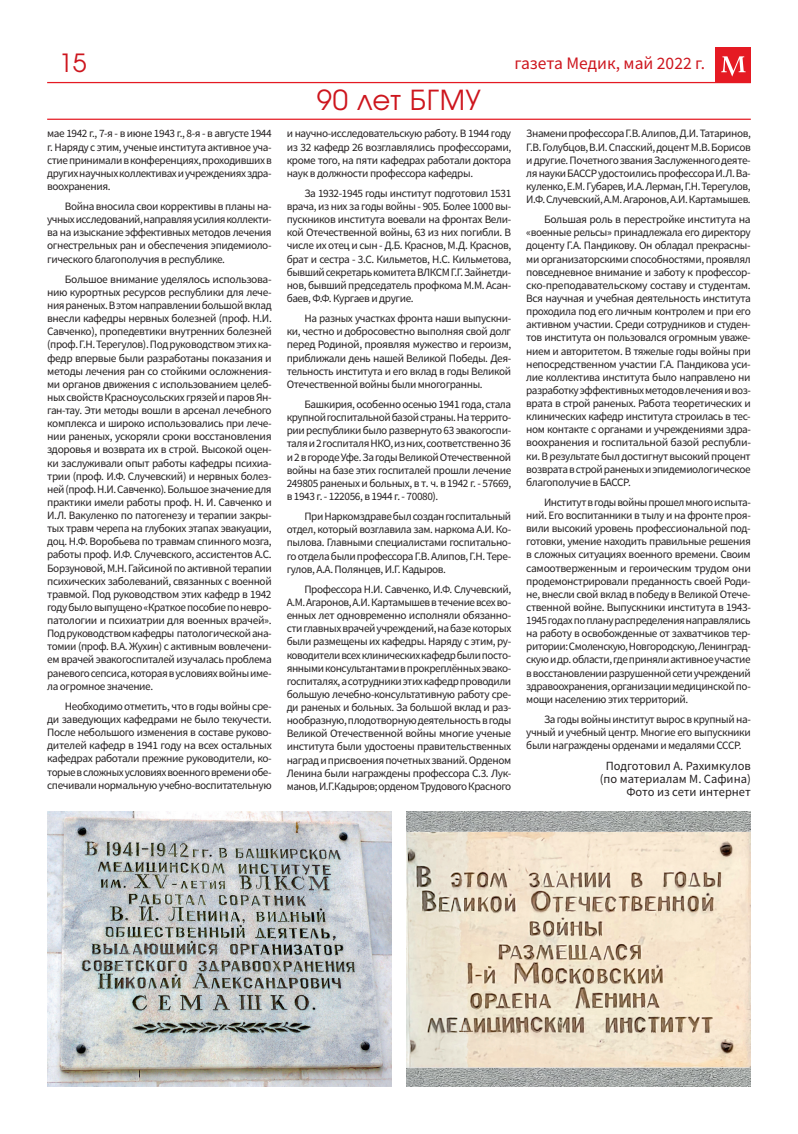
<style>
.page{position:relative;width:798px;height:1134px;background:#fff}
.page>*{position:absolute;margin:0;border:0;box-sizing:border-box;transform-origin:0 0}
.t1{font:27.5px "Evolventa";letter-spacing:.025em;color:#cd151d}
.t2{font:25px "Evolventa";color:#cd151d}
.t3{font:17.5px "Source Sans Pro";color:#cd151d}
.t4{font:12.5px/13.1px "Source Sans Pro";color:#231f20;text-align:right}
.t5{font:11.25px/13.1px "Source Sans Pro";letter-spacing:-.035em;color:#231f20;text-align:justify}
</style>
<div class="page">
<div style="left:715px;top:47px;width:35px;height:36px;background:#e51a23"></div>
<svg style="left:721px;top:56px;width:24px;height:21px"></svg>
<hr style="left:47px;top:82px;width:703px;height:1px;background:#e51a23">
<hr style="left:47px;top:119px;width:703px;height:1px;background:#e51a23">
<img style="left:47px;top:811px;width:345px;height:276px">
<img style="left:406px;top:811px;width:344px;height:276px">
<h2 class="t2" style="left:59px;top:48px;width:29px">15</h2>
<p class="t5" style="left:47px;top:127px;width:226px">мае 1942 г., 7-я - в июне 1943 г., 8-я - в августе 1944 г. Наряду с этим, ученые института активное уча&shy;стие принимали в конференциях, проходивших в других научных коллективах и учреждениях здра&shy;воохранения.</p>
<p class="t5" style="left:47px;top:200px;width:226px;text-indent:18px">Война вносила свои коррективы в планы на&shy;учных исследований, направляя усилия коллекти&shy;ва на изыскание эффективных методов лечения огнестрельных ран и обеспечения эпидемиоло&shy;гического благополучия в республике.</p>
<p class="t5" style="left:47px;top:272px;width:226px;text-indent:18px">Большое внимание уделялось использова&shy;нию курортных ресурсов республики для лече&shy;ния раненых. В этом направлении большой вклад внесли кафедры нервных болезней (проф. Н.И.<br>Савченко), пропедевтики внутренних болезней (проф. Г.Н. Терегулов). Под руководством этих ка&shy;федр впервые были разработаны показания и методы лечения ран со стойкими осложнения&shy;ми органов движения с использованием целеб&shy;ных свойств Красноусольских грязей и паров Ян&shy;ган-тау. Эти методы вошли в арсенал лечебного комплекса и широко использовались при лече&shy;нии раненых, ускоряли сроки восстановления здоровья и возврата их в строй. Высокой оцен&shy;ки заслуживали опыт работы кафедры психиа&shy;трии (проф. И.Ф. Случевский) и нервных болез&shy;ней (проф. Н.И. Савченко). Большое значение для практики имели работы проф. Н. И. Савченко и И.Л. Вакуленко по патогенезу и терапии закры&shy;тых травм черепа на глубоких этапах эвакуации, доц. Н.Ф. Воробьева по травмам спинного мозга, работы проф. И.Ф. Случевского, ассистентов А.С.<br>Борзуновой, М.Н. Гайсиной по активной терапии психических заболеваний, связанных с военной травмой. Под руководством этих кафедр в 1942 году было выпущено «Краткое пособие по невро&shy;патологии и психиатрии для военных врачей».<br>Под руководством кафедры патологической ана&shy;томии (проф. В.А. Жухин) с активным вовлечени&shy;ем врачей эвакогоспиталей изучалась проблема раневого сепсиса, которая в условиях войны име&shy;ла огромное значение.</p>
<p class="t5" style="left:47px;top:700px;width:226px;text-indent:18px">Необходимо отметить, что в годы войны сре&shy;ди заведующих кафедрами не было текучести.<br>После небольшого изменения в составе руково&shy;дителей кафедр в 1941 году на всех остальных кафедрах работали прежние руководители, ко&shy;торые в сложных условиях военного времени обе&shy;спечивали нормальную учебно-воспитательную</p>
<h1 class="t1" style="left:317px;top:83px;width:166px">90 лет БГМУ</h1>
<h3 class="t3" style="left:514px;top:52px;width:192px">газета Медик, май 2022 г.</h3>
<p class="t5" style="left:286px;top:127px;width:226px">и научно-исследовательскую работу. В 1944 году из 32 кафедр 26 возглавлялись профессорами, кроме того, на пяти кафедрах работали доктора наук в должности профессора кафедры.</p>
<p class="t5" style="left:286px;top:187px;width:226px;text-indent:18px">За 1932-1945 годы институт подготовил 1531 врача, из них за годы войны - 905. Более 1000 вы&shy;пускников института воевали на фронтах Вели&shy;кой Отечественной войны, 63 из них погибли. В числе их отец и сын - Д.Б. Краснов, М.Д. Краснов, брат и сестра - 3.С. Кильметов, Н.С. Кильметова, бывший секретарь комитета ВЛКСМ Г.Г. Зайнетди&shy;нов, бывший председатель профкома М.М. Асан&shy;баев, Ф.Ф. Кургаев и другие.</p>
<p class="t5" style="left:286px;top:312px;width:226px;text-indent:18px">На разных участках фронта наши выпускни&shy;ки, честно и добросовестно выполняя свой долг перед Родиной, проявляя мужество и героизм, приближали день нашей Великой Победы. Дея&shy;тельность института и его вклад в годы Великой Отечественной войны были многогранны.</p>
<p class="t5" style="left:286px;top:398px;width:226px;text-indent:18px">Башкирия, особенно осенью 1941 года, стала крупной госпитальной базой страны. На террито&shy;рии республики было развернуто 63 эвакогоспи&shy;таля и 2 госпиталя НКО, из них, соответственно 36 и 2 в городе Уфе. За годы Великой Отечественной войны на базе этих госпиталей прошли лечение 249805 раненых и больных, в т. ч. в 1942 г. - 57669, в 1943 г. - 122056, в 1944 г. - 70080).</p>
<p class="t5" style="left:286px;top:510px;width:226px;text-indent:18px">При Наркомздраве был создан госпитальный отдел, который возглавила зам. наркома А.И. Ко&shy;пылова. Главными специалистами госпитально&shy;го отдела были профессора Г.В. Алипов, Г.Н. Тере&shy;гулов, А.А. Полянцев, И.Г. Кадыров.</p>
<p class="t5" style="left:286px;top:582px;width:226px;text-indent:18px">Профессора Н.И. Савченко, И.Ф. Случевский, А.М. Агаронов, А.И. Картамышев в течение всех во&shy;енных лет одновременно исполняли обязанно&shy;сти главных врачей учреждений, на базе которых были размещены их кафедры. Наряду с этим, ру&shy;ководители всех клинических кафедр были посто&shy;янными консультантами в прокреплённых эвако&shy;госпиталях, а сотрудники этих кафедр проводили большую лечебно-консультативную работу сре&shy;ди раненых и больных. За большой вклад и раз&shy;нообразную, плодотворную деятельность в годы Великой Отечественной войны многие ученые института были удостоены правительственных наград и присвоения почетных званий. Орденом Ленина были награждены профессора С.3. Лук&shy;манов, И.Г.Кадыров; орденом Трудового Красного</p>
<p class="t5" style="left:526px;top:127px;width:226px">Знамени профессора Г.В. Алипов, Д.И. Татаринов, Г.В. Голубцов, В.И. Спасский, доцент М.В. Борисов и другие. Почетного звания Заслуженного деяте&shy;ля науки БАССР удостоились профессора И.Л. Ва&shy;куленко, Е.М. Губарев, И.А. Лерман, Г.Н. Терегулов, И.Ф. Случевский, А.М. Агаронов, А.И. Картамышев.</p>
<p class="t5" style="left:526px;top:213px;width:226px;text-indent:18px">Большая роль в перестройке института на «военные рельсы» принадлежала его директору доценту Г.А. Пандикову. Он обладал прекрасны&shy;ми организаторскими способностями, проявлял повседневное внимание и заботу к профессор&shy;ско-преподавательскому составу и студентам.<br>Вся научная и учебная деятельность института проходила под его личным контролем и при его активном участии. Среди сотрудников и студен&shy;тов института он пользовался огромным уваже&shy;нием и авторитетом. В тяжелые годы войны при непосредственном участии Г.А. Пандикова уси&shy;лие коллектива института было направлено ни разработку эффективных методов лечения и воз&shy;врата в строй раненых. Работа теоретических и клинических кафедр института строилась в тес&shy;ном контакте с органами и учреждениями здра&shy;воохранения и госпитальной базой республи&shy;ки. В результате был достигнут высокий процент возврата в строй раненых и эпидемиологическое благополучие в БАССР.</p>
<p class="t5" style="left:526px;top:496px;width:226px;text-indent:18px">Институт в годы войны прошел много испыта&shy;ний. Его воспитанники в тылу и на фронте проя&shy;вили высокий уровень профессиональной под&shy;готовки, умение находить правильные решения в сложных ситуациях военного времени. Своим самоотверженным и героическим трудом они продемонстрировали преданность своей Роди&shy;не, внесли свой вклад в победу в Великой Отече&shy;ственной войне. Выпускники института в 1943- 1945 годах по плану распределения направлялись на работу в освобожденные от захватчиков тер&shy;ритории: Смоленскую, Новгородскую, Ленинград&shy;скую и др. области, где приняли активное участие в восстановлении разрушенной сети учреждений здравоохранения, организации медицинской по&shy;мощи населению этих территорий.</p>
<p class="t5" style="left:526px;top:713px;width:226px;text-indent:18px">За годы войны институт вырос в крупный на&shy;учный и учебный центр. Многие его выпускники были награждены орденами и медалями СССР.</p>
<p class="t4" style="left:599px;top:759px;width:152px">Подготовил А. Рахимкулов (по материалам М. Сафина)<br>Фото из сети интернет</p>
</div>
